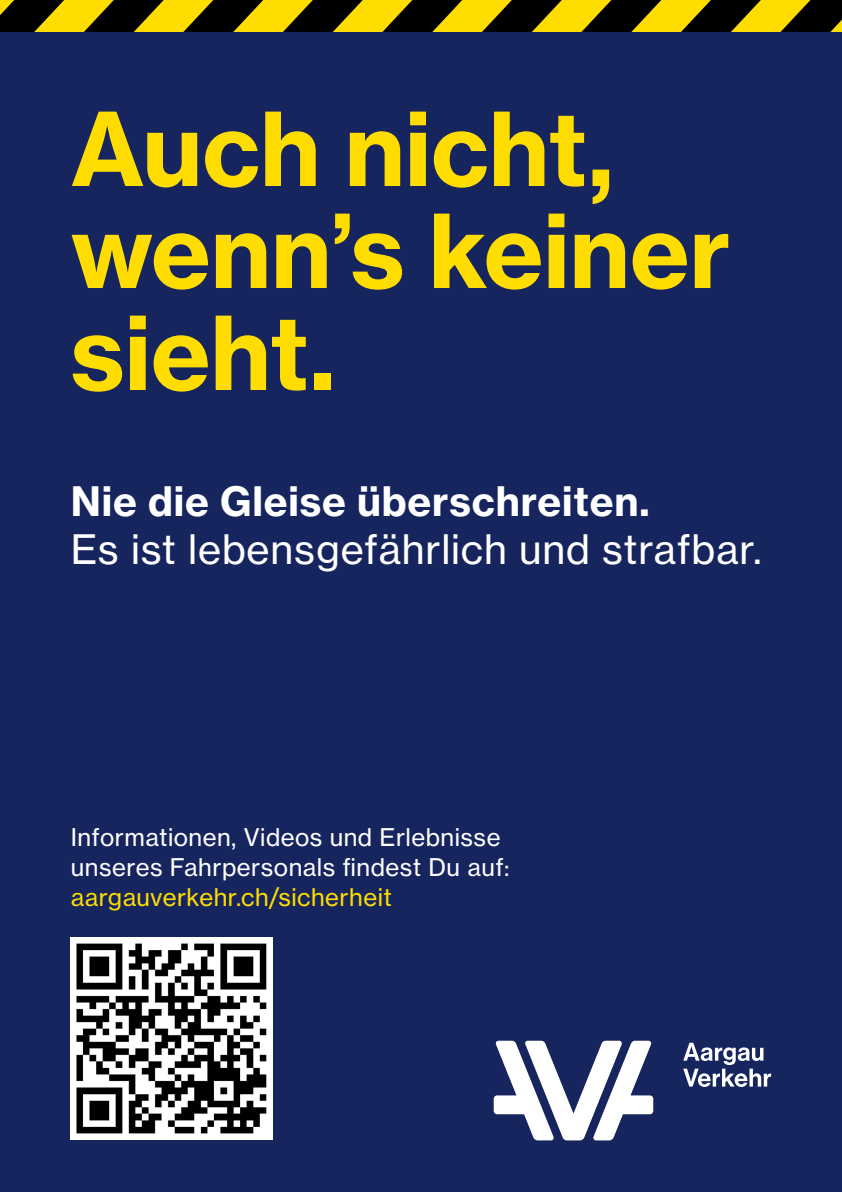
<style>
.page{position:relative;width:842px;height:1192px;background:#fff}
.page>*{position:absolute;margin:0;border:0;box-sizing:border-box;transform-origin:0 0}
.t1{font:100px/102px "N Haas Grotesk TX Std 75 Bd";color:#fd0}
.t2{font:40px "N Haas Grotesk TX Std 55 Rg";letter-spacing:.02em;color:#fff}
.t3{font:40px "N Haas Grotesk TX Std 75 Bd";letter-spacing:.02em;color:#fff}
.t4{font:24px/30px "N Haas Grotesk TX Std 55 Rg";letter-spacing:.02em;color:#fff}
.t5{font:24px "N Haas Grotesk TX Std 55 Rg";letter-spacing:.02em;color:#fd0}
</style>
<div class="page">
<svg style="left:0;top:0;width:842px;height:32px;background:#796900"></svg>
<div style="left:0;top:32px;width:842px;height:1160px;background:#17255f"></div>
<img style="left:71px;top:938px;width:201px;height:201px">
<svg style="left:494px;top:1041px;width:159px;height:99px"></svg>
<svg style="left:683px;top:1043px;width:88px;height:44px"></svg>
<h1 class="t1" style="left:71px;top:98px;width:661px">Auch nicht, wenn’s keiner sieht.</h1>
<h2 class="t3" style="left:71px;top:476px;width:580px">Nie die Gleise überschreiten.</h2>
<h2 class="t2" style="left:71px;top:525px;width:692px">Es ist lebensgefährlich und strafbar.</h2>
<p class="t4" style="left:71px;top:822px;width:440px">Informationen, Videos und Erlebnisse unseres Fahrpersonals findest Du auf:</p>
<p class="t5" style="left:71px;top:883px;width:323px">aargauverkehr.ch/sicherheit</p>
</div>
